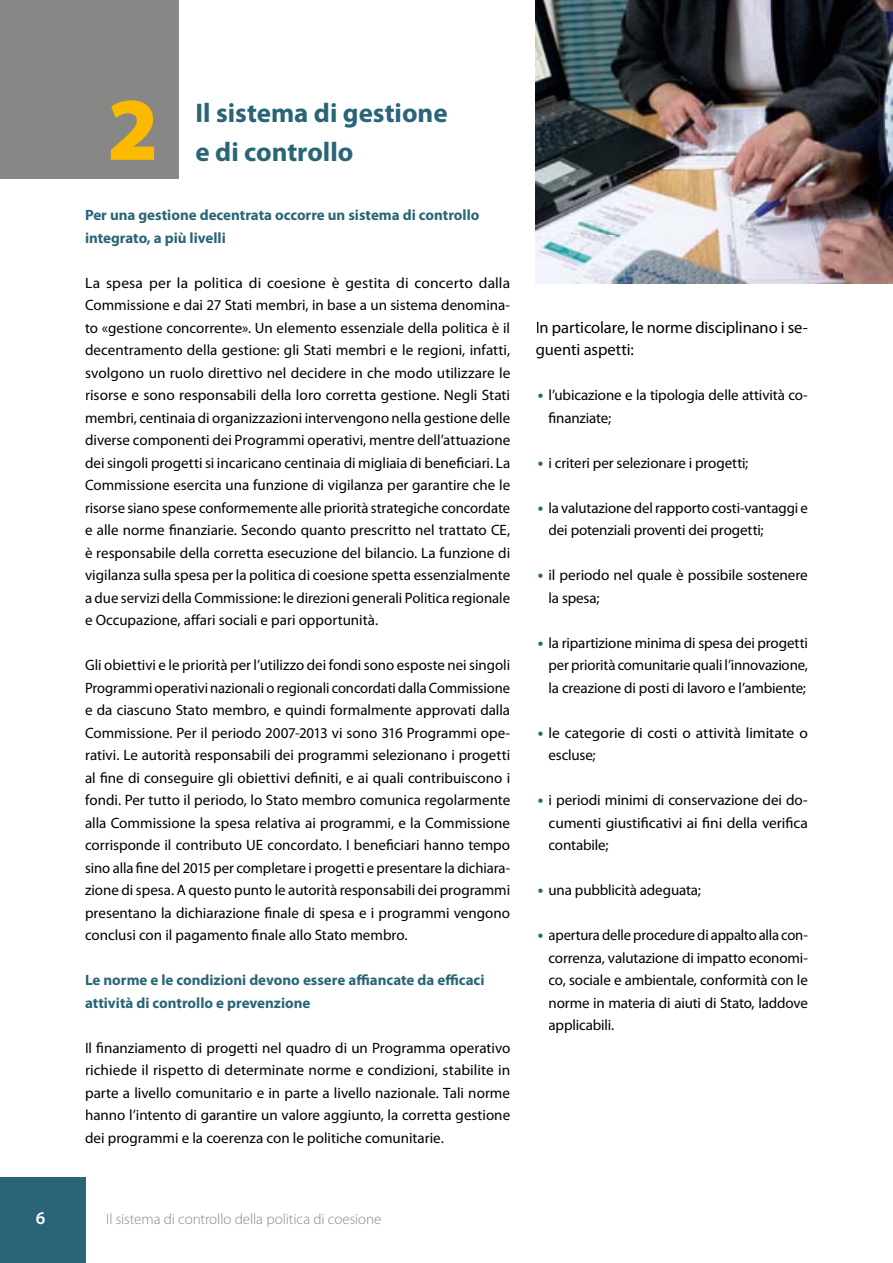
<style>
.page{position:relative;width:893px;height:1263px;background:#fff}
.page>*{position:absolute;margin:0;border:0;box-sizing:border-box;transform-origin:0 0}
.t1{font:900 90px "Myriad Pro";color:#fbba00}
.t2{font:700 27px/39px "Myriad Pro";color:#296576}
.t3{font:600 18px "Myriad Pro";color:#fff}
.t4{font:16.5px/22.5px "Myriad Pro";letter-spacing:-.005em;color:#000}
.t5{font:15px/22.5px "Myriad Pro";letter-spacing:-.005em;color:#000;text-align:justify}
.t6{font:700 15px/22.5px "Myriad Pro";color:#296576}
.t7{font:300 15px "Myriad Pro";letter-spacing:-.005em;color:#878786}
.s1{font-weight:700;font-size:16.5px;color:#296576}
</style>
<div class="page">
<div style="left:0;top:0;width:179px;height:179px;background:#878786"></div>
<img style="left:536px;top:0;width:357px;height:283px">
<div style="left:0;top:1178px;width:85px;height:85px;background:#296576"></div>
<h1 class="t1" style="left:107px;top:78px;width:53px">2</h1>
<h2 class="t2" style="left:196px;top:94px;width:254px">Il sistema di gestione e di controllo</h2>
<p class="t6" style="left:85px;top:204px;width:396px">Per una gestione decentrata occorre un sistema di controllo integrato, a più livelli</p>
<p class="t5" style="left:85px;top:272px;width:427px">La spesa per la politica di coesione è gestita di concerto dalla Commissione e dai 27 Stati membri, in base a un sistema denomina&shy;to «gestione concorrente». Un elemento essenziale della politica è il decentramento della gestione: gli Stati membri e le regioni, infatti, svolgono un ruolo direttivo nel decidere in che modo utilizzare le risorse e sono responsabili della loro corretta gestione. Negli Stati membri, centinaia di organizzazioni intervengono nella gestione delle diverse componenti dei Programmi operativi, mentre dell’attuazione dei singoli progetti si incaricano centinaia di migliaia di beneficiari. La Commissione esercita una funzione di vigilanza per garantire che le risorse siano spese conformemente alle priorità strategiche concordate e alle norme finanziarie. Secondo quanto prescritto nel trattato CE, è responsabile della corretta esecuzione del bilancio. La funzione di vigilanza sulla spesa per la politica di coesione spetta essenzialmente a due servizi della Commissione: le direzioni generali Politica regionale e Occupazione, affari sociali e pari opportunità.</p>
<p class="t5" style="left:85px;top:654px;width:427px">Gli obiettivi e le priorità per l’utilizzo dei fondi sono esposte nei singoli Programmi operativi nazionali o regionali concordati dalla Commissione e da ciascuno Stato membro, e quindi formalmente approvati dalla Commissione. Per il periodo 2007-2013 vi sono 316 Programmi ope&shy;rativi. Le autorità responsabili dei programmi selezionano i progetti al fine di conseguire gli obiettivi definiti, e ai quali contribuiscono i fondi. Per tutto il periodo, lo Stato membro comunica regolarmente alla Commissione la spesa relativa ai programmi, e la Commissione corrisponde il contributo UE concordato. I beneficiari hanno tempo sino alla fine del 2015 per completare i progetti e presentare la dichiara&shy;zione di spesa. A questo punto le autorità responsabili dei programmi presentano la dichiarazione finale di spesa e i programmi vengono conclusi con il pagamento finale allo Stato membro.</p>
<p class="t6" style="left:85px;top:969px;width:401px">Le norme e le condizioni devono essere affiancate da efficaci attività di controllo e prevenzione</p>
<p class="t5" style="left:85px;top:1037px;width:427px">Il finanziamento di progetti nel quadro di un Programma operativo richiede il rispetto di determinate norme e condizioni, stabilite in parte a livello comunitario e in parte a livello nazionale. Tali norme hanno l’intento di garantire un valore aggiunto, la corretta gestione dei programmi e la coerenza con le politiche comunitarie.</p>
<p class="t3" style="left:36px;top:1208px;width:11px">6</p>
<p class="t7" style="left:106px;top:1210px;width:277px">Il sistema di controllo della politica di coesione</p>
<p class="t4" style="left:536px;top:316px;width:274px">In particolare, le norme disciplinano i se&shy;guenti aspetti:</p>
<p class="t5" style="left:549px;top:384px;width:261px;text-indent:-11px"><span class="s1">•</span> l’ubicazione e la tipologia delle attività co&shy;finanziate;</p>
<p class="t5" style="left:538px;top:452px;width:212px"><span class="s1">•</span> i criteri per selezionare i progetti;</p>
<p class="t5" style="left:549px;top:497px;width:261px;text-indent:-11px"><span class="s1">•</span> la valutazione del rapporto costi-vantaggi e dei potenziali proventi dei progetti;</p>
<p class="t5" style="left:549px;top:564px;width:261px;text-indent:-11px"><span class="s1">•</span> il periodo nel quale è possibile sostenere la spesa;</p>
<p class="t5" style="left:549px;top:632px;width:261px;text-indent:-11px"><span class="s1">•</span> la ripartizione minima di spesa dei progetti per priorità comunitarie quali l’innovazione, la creazione di posti di lavoro e l’ambiente;</p>
<p class="t5" style="left:549px;top:722px;width:261px;text-indent:-11px"><span class="s1">•</span> le categorie di costi o attività limitate o escluse;</p>
<p class="t5" style="left:549px;top:789px;width:261px;text-indent:-11px"><span class="s1">•</span> i periodi minimi di conservazione dei do&shy;cumenti giustificativi ai fini della verifica contabile;</p>
<p class="t5" style="left:538px;top:879px;width:165px"><span class="s1">•</span> una pubblicità adeguata;</p>
<p class="t5" style="left:549px;top:924px;width:261px;text-indent:-11px"><span class="s1">•</span> apertura delle procedure di appalto alla con&shy;correnza, valutazione di impatto economi&shy;co, sociale e ambientale, conformità con le norme in materia di aiuti di Stato, laddove applicabili.</p>
</div>
